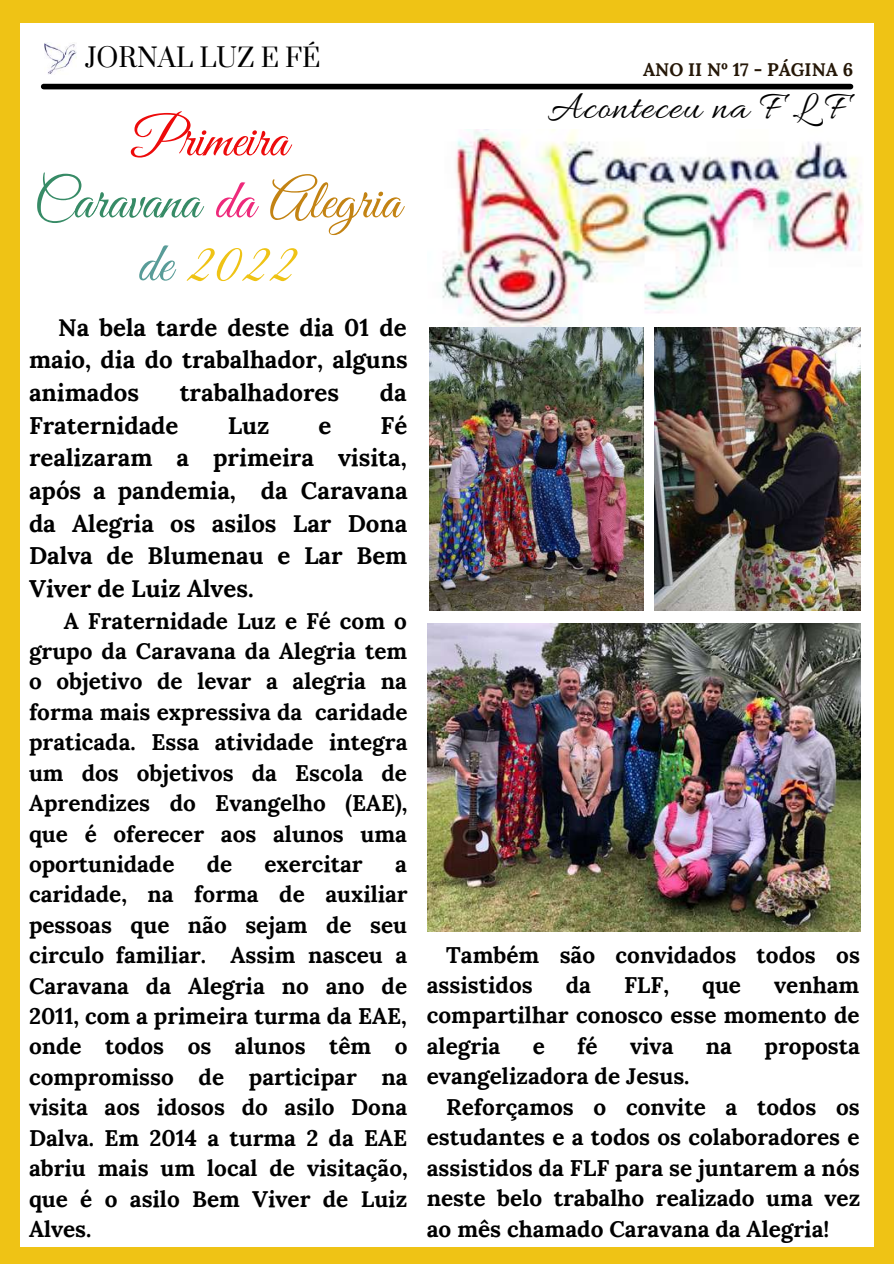
<style>
.page{position:relative;width:894px;height:1264px;background:#fff}
.page>*{position:absolute;margin:0;border:0;box-sizing:border-box;transform-origin:0 0}
.t1{font:55.95px/63px "Great Vibes";color:#378b66;text-align:center}
.t2{font:54.45px "Great Vibes";color:#ed0b0b}
.t3{font:40.5px "Allura";letter-spacing:.03em;color:#000}
.t4{font:25.5px "Prata";color:#000}
.t5{font:700 24px/32.7px "Lora";color:#000;text-align:justify}
.t6{font:700 22.5px/30.5px "Lora";color:#000;text-align:justify}
.t7{font:700 18.3px "Lora";color:#251707}
.s1{color:#ee2a7b}
.s2{color:#c38313}
.s3{color:#599c98}
.s4{color:#efc315}
</style>
<div class="page">
<div style="left:0;top:0;width:893px;height:1263px;background:#efc315"></div>
<div style="left:21px;top:23px;width:852px;height:1223px;background:#fff"></div>
<div style="left:44px;top:84px;width:806px;height:5px;background:#000"></div>
<img style="left:45px;top:43px;width:31px;height:31px">
<img style="left:442px;top:129px;width:420px;height:198px">
<img style="left:429px;top:328px;width:214px;height:282px">
<img style="left:654px;top:328px;width:206px;height:282px">
<img style="left:427px;top:623px;width:433px;height:308px">
<p class="t4" style="left:85px;top:42px;width:237px">JORNAL LUZ E FÉ</p>
<h2 class="t2" style="left:132px;top:109px;width:157px">Primeira</h2>
<h1 class="t1" style="left:34px;top:173px;width:368px">Caravana <span class="s1">da</span> <span class="s2">Alegria </span><span class="s3">de</span> <span class="s4">2022</span></h1>
<p class="t5" style="left:29px;top:310px;width:380px;text-indent:29px">Na bela tarde deste dia 01 de maio, dia do trabalhador, alguns animados</p>
<p class="t5" style="left:180px;top:376px;width:161px">trabalhadores</p>
<p class="t5" style="left:380px;top:376px;width:28px">da</p>
<p class="t5" style="left:29px;top:408px;width:380px;text-indent:351px">Fé realizaram a primeira visita, após a pandemia, da Caravana da Alegria os asilos Lar Dona Dalva de Blumenau e Lar Bem Viver de Luiz Alves.</p>
<p class="t6" style="left:29px;top:605px;width:380px;text-indent:35px">A Fraternidade Luz e Fé com o grupo da Caravana da Alegria tem o objetivo de levar a alegria na forma mais expressiva da caridade praticada. Essa atividade integra um dos objetivos da Escola de Aprendizes do Evangelho (EAE), que é oferecer aos alunos uma oportunidade</p>
<p class="t5" style="left:29px;top:408px;width:151px">Fraternidade</p>
<p class="t5" style="left:228px;top:408px;width:43px">Luz</p>
<p class="t5" style="left:318px;top:408px;width:14px">e</p>
<p class="t6" style="left:207px;top:848px;width:27px">de</p>
<p class="t6" style="left:264px;top:848px;width:100px">exercitar</p>
<p class="t6" style="left:29px;top:848px;width:380px;text-indent:366px">a caridade, na forma de auxiliar pessoas que não sejam de seu circulo familiar. Assim nasceu a Caravana da Alegria no ano de 2011, com a primeira turma da EAE, onde todos os alunos têm o compromisso de participar na visita aos idosos do asilo Dona Dalva. Em 2014 a turma 2 da EAE abriu mais um local de visitação, que é o asilo Bem Viver de Luiz Alves.</p>
<p class="t7" style="left:643px;top:57px;width:212px">ANO II Nº 17 - PÁGINA 6</p>
<h3 class="t3" style="left:547px;top:85px;width:300px">Aconteceu na F L F</h3>
<p class="t6" style="left:426px;top:939px;width:434px;text-indent:19px">Também são convidados todos os assistidos</p>
<p class="t6" style="left:426px;top:969px;width:434px;text-indent:347px">venham compartilhar conosco esse momento de alegria</p>
<p class="t6" style="left:565px;top:969px;width:27px">da</p>
<p class="t6" style="left:624px;top:969px;width:46px">FLF,</p>
<p class="t6" style="left:702px;top:969px;width:40px">que</p>
<p class="t6" style="left:532px;top:1030px;width:14px">e</p>
<p class="t6" style="left:577px;top:1030px;width:22px">fé</p>
<p class="t6" style="left:630px;top:1030px;width:45px">viva</p>
<p class="t6" style="left:705px;top:1030px;width:28px">na</p>
<p class="t6" style="left:764px;top:1030px;width:97px">proposta</p>
<p class="t6" style="left:426px;top:1060px;width:264px">evangelizadora de Jesus.</p>
<p class="t6" style="left:446px;top:1091px;width:415px">Reforçamos o convite a todos os</p>
<p class="t6" style="left:426px;top:1121px;width:434px">estudantes e a todos os colaboradores e</p>
<p class="t6" style="left:426px;top:1152px;width:434px">assistidos da FLF para se juntarem a nós</p>
<p class="t6" style="left:426px;top:1182px;width:435px">neste belo trabalho realizado uma vez</p>
<p class="t6" style="left:426px;top:1213px;width:404px">ao mês chamado Caravana da Alegria!</p>
</div>
